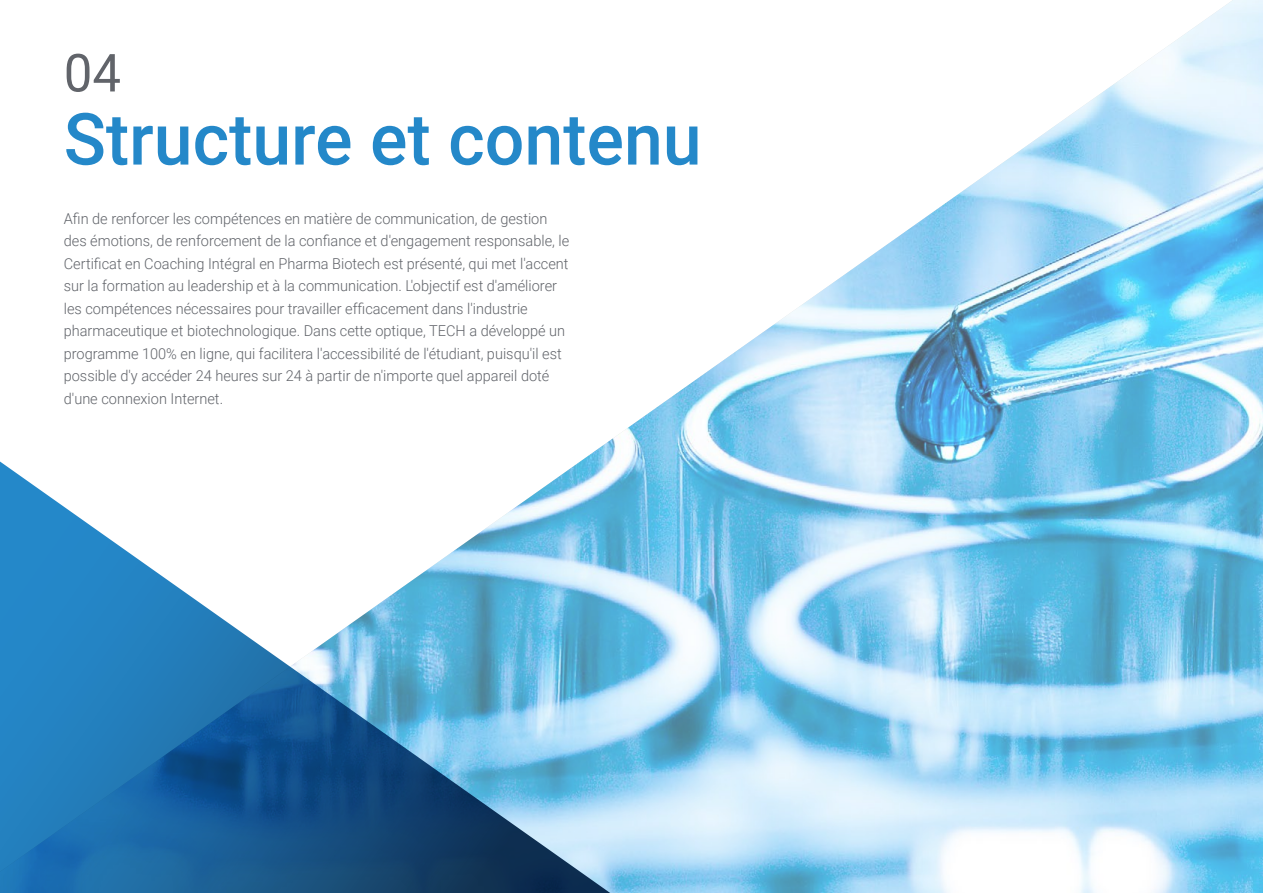
<style>
.page{position:relative;width:1263px;height:893px;background:#fff}
.page>*{position:absolute;margin:0;border:0;box-sizing:border-box;transform-origin:0 0}
.t1{font:500 72px "Roboto";color:#2488c9}
.t2{font:52.5px "Roboto";color:#61646a}
.t3{font:300 15px/22.5px "Roboto";color:#61646a}
</style>
<div class="page">
<img style="left:602px;top:0;width:661px;height:893px">
<svg style="left:0;top:446px;width:640px;height:447px"></svg>
<h2 class="t2" style="left:64px;top:36px;width:59px">04</h2>
<h1 class="t1" style="left:64px;top:89px;width:639px">Structure et contenu</h1>
<p class="t3" style="left:64px;top:207px;width:507px">Afin de renforcer les compétences en matière de communication, de gestion des émotions, de renforcement de la confiance et d'engagement responsable, le Certificat en Coaching Intégral en Pharma Biotech est présenté, qui met l'accent sur la formation au leadership et à la communication. L'objectif est d'améliorer les compétences nécessaires pour travailler efficacement dans l'industrie pharmaceutique et biotechnologique. Dans cette optique, TECH a développé un programme 100% en ligne, qui facilitera l'accessibilité de l'étudiant, puisqu'il est possible d'y accéder 24 heures sur 24 à partir de n'importe quel appareil doté d'une connexion Internet.</p>
</div>
